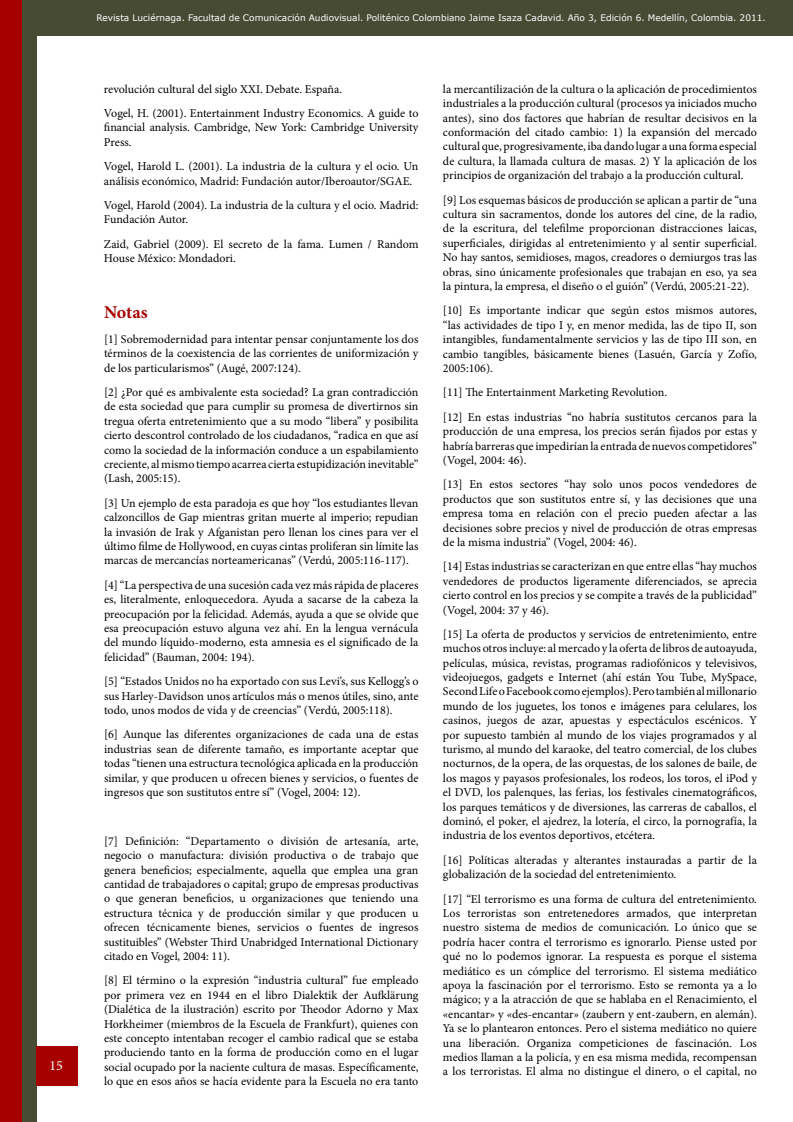
<style>
.page{position:relative;width:793px;height:1122px;background:#fff}
.page>*{position:absolute;margin:0;border:0;box-sizing:border-box;transform-origin:0 0}
.t1{font:700 18px "Minion Pro";letter-spacing:-.005em;color:#a70000}
.t2{font:14px "Minion Pro";color:#fff}
.t3{font:12px/14.4px "Minion Pro";color:#000;text-align:justify}
.t4{font:9px "MS Reference Sans Serif";color:#fff}
</style>
<div class="page">
<div style="left:11px;top:0;width:25px;height:1122px;background:#474b34"></div>
<div style="left:1px;top:0;width:792px;height:36px;background:#474b34"></div>
<div style="left:0;top:0;width:22px;height:1122px;background:#a70000"></div>
<div style="left:36px;top:1046px;width:42px;height:40px;background:#a70000"></div>
<p class="t2" style="left:50px;top:1056px;width:15px">15</p>
<p class="t4" style="left:96px;top:12px;width:671px">Revista Luciérnaga. Facultad de Comunicación Audiovisual. Politénico Colombiano Jaime Isaza Cadavid. Año 3, Edición 6. Medellín, Colombia. 2011.</p>
<p class="t3" style="left:104px;top:77px;width:316px;line-height:24.4px">revolución cultural del siglo XXI. Debate. España.<br>Vogel, H. (2001). Entertainment Industry Economics. A guide to</p>
<p class="t3" style="left:104px;top:121px;width:316px">financial analysis. Cambridge, New York: Cambridge University<br>Press.</p>
<p class="t3" style="left:104px;top:159px;width:316px">Vogel, Harold L. (2001). La industria de la cultura y el ocio. Un análisis económico, Madrid: Fundación autor/Iberoautor/SGAE.</p>
<p class="t3" style="left:104px;top:198px;width:316px">Vogel, Harold (2004). La industria de la cultura y el ocio. Madrid:<br>Fundación Autor.</p>
<p class="t3" style="left:104px;top:237px;width:316px">Zaid, Gabriel (2009). El secreto de la fama. Lumen / Random<br>House México: Mondadori.</p>
<h1 class="t1" style="left:104px;top:300px;width:45px">Notas</h1>
<p class="t3" style="left:104px;top:332px;width:316px">[1] Sobremodernidad para intentar pensar conjuntamente los dos términos de la coexistencia de las corrientes de uniformización y de los particularismos” (Augé, 2007:124).</p>
<p class="t3" style="left:104px;top:385px;width:316px">[2] ¿Por qué es ambivalente esta sociedad? La gran contradicción de esta sociedad que para cumplir su promesa de divertirnos sin tregua oferta entretenimiento que a su modo “libera” y posibilita cierto descontrol controlado de los ciudadanos, “radica en que así como la sociedad de la información conduce a un espabilamiento creciente, al mismo tiempo acarrea cierta estupidización inevitable” (Lash, 2005:15).</p>
<p class="t3" style="left:104px;top:496px;width:316px">[3] Un ejemplo de esta paradoja es que hoy “los estudiantes llevan calzoncillos de Gap mientras gritan muerte al imperio; repudian la invasión de Irak y Afganistan pero llenan los cines para ver el último filme de Hollywood, en cuyas cintas proliferan sin límite las marcas de mercancías norteamericanas” (Verdú, 2005:116-117).</p>
<p class="t3" style="left:104px;top:578px;width:316px">[4] “La perspectiva de una sucesión cada vez más rápida de placeres es, literalmente, enloquecedora. Ayuda a sacarse de la cabeza la preocupación por la felicidad. Además, ayuda a que se olvide que esa preocupación estuvo alguna vez ahí. En la lengua vernácula del mundo líquido-moderno, esta amnesia es el significado de la felicidad” (Bauman, 2004: 194).</p>
<p class="t3" style="left:104px;top:674px;width:316px">[5] “Estados Unidos no ha exportado con sus Levi’s, sus Kellogg’s o sus Harley-Davidson unos artículos más o menos útiles, sino, ante todo, unos modos de vida y de creencias” (Verdú, 2005:118).</p>
<p class="t3" style="left:104px;top:727px;width:316px">[6] Aunque las diferentes organizaciones de cada una de estas industrias sean de diferente tamaño, es importante aceptar que todas “tienen una estructura tecnológica aplicada en la producción similar, y que producen u ofrecen bienes y servicios, o fuentes de ingresos que son sustitutos entre sí” (Vogel, 2004: 12).</p>
<p class="t3" style="left:104px;top:834px;width:316px">[7] Definición: “Departamento o división de artesanía, arte, negocio o manufactura: división productiva o de trabajo que genera beneficios; especialmente, aquella que emplea una gran cantidad de trabajadores o capital; grupo de empresas productivas o que generan beneficios, u organizaciones que teniendo una estructura técnica y de producción similar y que producen u ofrecen técnicamente bienes, servicios o fuentes de ingresos sustituibles” (Webster Third Unabridged International Dictionary citado en Vogel, 2004: 11).</p>
<p class="t3" style="left:104px;top:973px;width:316px">[8] El término o la expresión “industria cultural” fue empleado por primera vez en 1944 en el libro Dialektik der Aufklärung (Dialética de la ilustración) escrito por Theodor Adorno y Max Horkheimer (miembros de la Escuela de Frankfurt), quienes con este concepto intentaban recoger el cambio radical que se estaba produciendo tanto en la forma de producción como en el lugar social ocupado por la naciente cultura de masas. Específicamente, lo que en esos años se hacía evidente para la Escuela no era tanto</p>
<p class="t3" style="left:443px;top:82px;width:316px">la mercantilización de la cultura o la aplicación de procedimientos industriales a la producción cultural (procesos ya iniciados mucho antes), sino dos factores que habrían de resultar decisivos en la conformación del citado cambio: 1) la expansión del mercado cultural que, progresivamente, iba dando lugar a una forma especial de cultura, la llamada cultura de masas. 2) Y la aplicación de los principios de organización del trabajo a la producción cultural.</p>
<p class="t3" style="left:443px;top:193px;width:316px">[9] Los esquemas básicos de producción se aplican a partir de “una cultura sin sacramentos, donde los autores del cine, de la radio, de la escritura, del telefilme proporcionan distracciones laicas, superficiales, dirigidas al entretenimiento y al sentir superficial.<br>No hay santos, semidioses, magos, creadores o demiurgos tras las obras, sino únicamente profesionales que trabajan en eso, ya sea la pintura, la empresa, el diseño o el guión” (Verdú, 2005:21-22).</p>
<p class="t3" style="left:443px;top:303px;width:316px">[10] Es importante indicar que según estos mismos autores, “las actividades de tipo I y, en menor medida, las de tipo II, son intangibles, fundamentalmente servicios y las de tipo III son, en cambio tangibles, básicamente bienes (Lasuén, García y Zofío, 2005:106).</p>
<p class="t3" style="left:443px;top:380px;width:316px;line-height:24.4px">[11] The Entertainment Marketing Revolution.<br>[12] En estas industrias “no habría sustitutos cercanos para la</p>
<p class="t3" style="left:443px;top:424px;width:316px">producción de una empresa, los precios serán fijados por estas y habría barreras que impedirían la entrada de nuevos competidores” (Vogel, 2004: 46).</p>
<p class="t3" style="left:443px;top:477px;width:316px">[13] En estos sectores “hay solo unos pocos vendedores de productos que son sustitutos entre sí, y las decisiones que una empresa toma en relación con el precio pueden afectar a las decisiones sobre precios y nivel de producción de otras empresas de la misma industria” (Vogel, 2004: 46).</p>
<p class="t3" style="left:443px;top:559px;width:316px">[14] Estas industrias se caracterizan en que entre ellas “hay muchos vendedores de productos ligeramente diferenciados, se aprecia cierto control en los precios y se compite a través de la publicidad” (Vogel, 2004: 37 y 46).</p>
<p class="t3" style="left:443px;top:627px;width:316px">[15] La oferta de productos y servicios de entretenimiento, entre muchos otros incluye: al mercado y la oferta de libros de autoayuda, películas, música, revistas, programas radiofónicos y televisivos, videojuegos, gadgets e Internet (ahí están You Tube, MySpace, Second Life o Facebook como ejemplos). Pero también al millonario mundo de los juguetes, los tonos e imágenes para celulares, los casinos, juegos de azar, apuestas y espectáculos escénicos. Y por supuesto también al mundo de los viajes programados y al turismo, al mundo del karaoke, del teatro comercial, de los clubes nocturnos, de la opera, de las orquestas, de los salones de baile, de los magos y payasos profesionales, los rodeos, los toros, el iPod y el DVD, los palenques, las ferias, los festivales cinematográficos, los parques temáticos y de diversiones, las carreras de caballos, el dominó, el poker, el ajedrez, la lotería, el circo, la pornografía, la industria de los eventos deportivos, etcétera.</p>
<p class="t3" style="left:443px;top:853px;width:315px">[16] Políticas alteradas y alterantes instauradas a partir de la globalización de la sociedad del entretenimiento.</p>
<p class="t3" style="left:443px;top:892px;width:316px">[17] “El terrorismo es una forma de cultura del entretenimiento.<br>Los terroristas son entretenedores armados, que interpretan nuestro sistema de medios de comunicación. Lo único que se podría hacer contra el terrorismo es ignorarlo. Piense usted por qué no lo podemos ignorar. La respuesta es porque el sistema mediático es un cómplice del terrorismo. El sistema mediático apoya la fascinación por el terrorismo. Esto se remonta ya a lo mágico; y a la atracción de que se hablaba en el Renacimiento, el «encantar» y «des-encantar» (zaubern y ent-zaubern, en alemán).<br>Ya se lo plantearon entonces. Pero el sistema mediático no quiere una liberación. Organiza competiciones de fascinación. Los medios llaman a la policía, y en esa misma medida, recompensan a los terroristas. El alma no distingue el dinero, o el capital, no</p>
</div>
